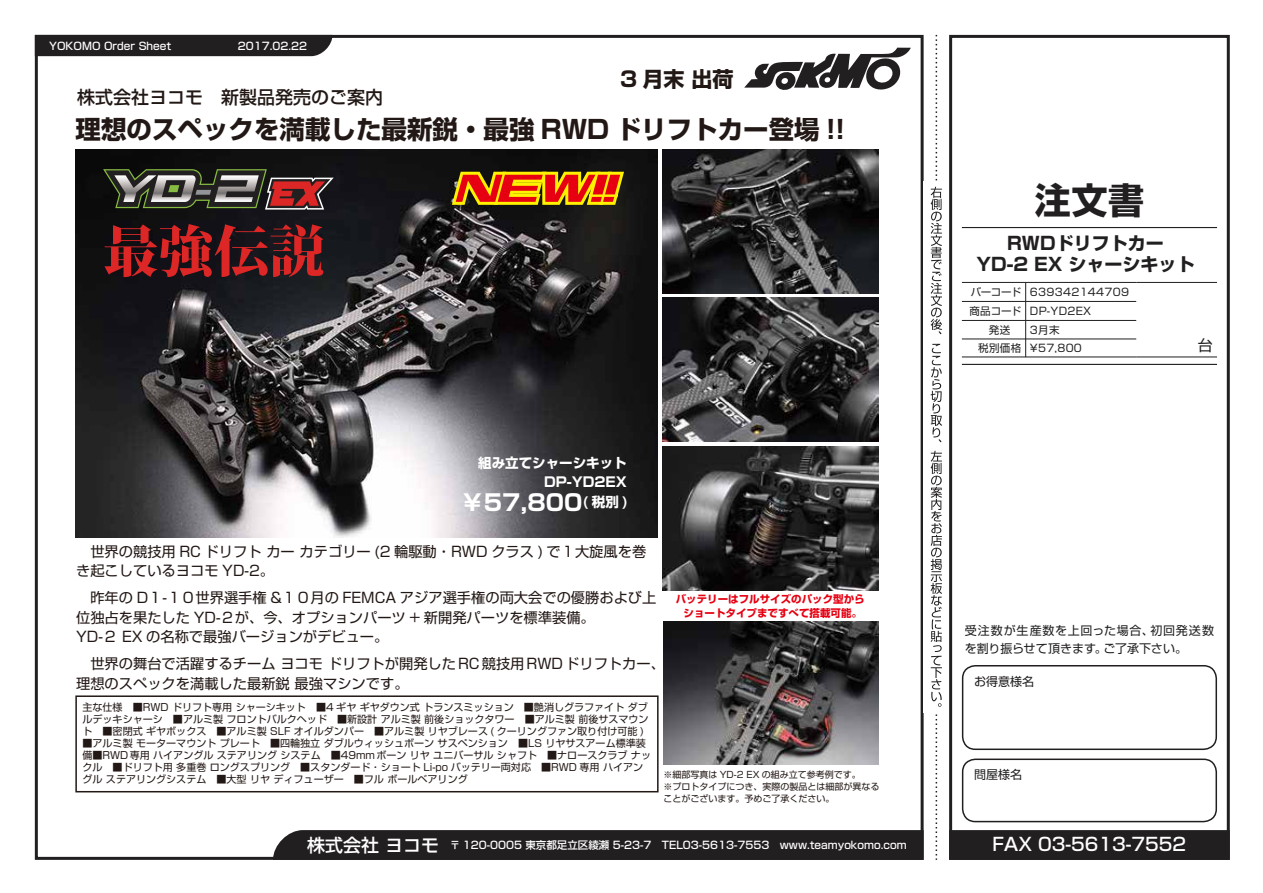
<style>
.page{position:relative;width:1263px;height:893px;background:#fff}
.page>*{position:absolute;margin:0;border:0;box-sizing:border-box;transform-origin:0 0}
.t1{font:800 55.35px "Koz Min Pr 6 N";color:#dd2726}
.t2{font:700 36px "Shin Go Pro";color:#221f20}
.t3{font:700 25.5px "Shin Go Pro";color:#221815}
.t4{font:700 22.5px "Shin Go Pro";color:#fff}
.t5{font:700 21px "Shin Go Pro";color:#221815}
.t6{font:700 18px/21.6px "Shin Go Pro";color:#221f20;text-align:center}
.t7{font:500 18px "Shin Go Pro";color:#221815}
.t8{font:500 18px "Shin Go Pro";color:#fff}
.t9{font:15px "Shin Go Pro";color:#221f20}
.t10{font:14.25px/19.5px "Shin Go Pro";color:#221815}
.t11{font:700 13.5px/19.4px "Shin Go Pro";color:#fff;text-align:right}
.t12{font:12px/18px "Shin Go Pro";letter-spacing:.005em;color:#221f20}
.t13{font:500 10.5px "Shin Go Pro";color:#fff}
.t14{font:10.5px/19px "Shin Go Pro";letter-spacing:.025em;color:#221f20}
.t15{font:700 10.5px/13.5px "Shin Go Pro";color:#e60012;text-align:center}
.t16{font:10.05px/12px "Shin Go Pro";color:#221815;text-align:justify}
.t17{font:9px/12px "Shin Go Pro";color:#221815}
.s1{font-size:18px}
</style>
<div class="page">
<img style="left:76px;top:150px;width:582px;height:388px">
<svg style="left:744px;top:48px;width:167px;height:42px"></svg>
<div style="left:35px;top:35px;width:297px;height:21px;background:#221f20"></div>
<div style="left:273px;top:830px;width:651px;height:30px;background:#221f20"></div>
<hr style="left:962px;top:227px;width:174px;height:1px;background:#221f20">
<hr style="left:1136px;top:227px;width:81px;height:1px;background:#221f20">
<hr style="left:1136px;top:357px;width:81px;height:1px;background:#221f20">
<hr style="left:962px;top:339px;width:174px;height:1px;background:#221f20">
<hr style="left:962px;top:320px;width:174px;height:1px;background:#221f20">
<hr style="left:962px;top:301px;width:174px;height:1px;background:#221f20">
<hr style="left:1136px;top:282px;width:81px;height:1px;background:#221f20">
<hr style="left:962px;top:282px;width:174px;height:1px;background:#221f20">
<div style="left:949px;top:35px;width:281px;height:825px;border:3px solid #221f20"></div>
<div style="left:950px;top:831px;width:279px;height:28px;background:#221f20"></div>
<hr style="left:962px;top:357px;width:174px;height:1px;background:#221f20">
<svg style="left:1025px;top:283px;width:1px;height:74px"></svg>
<div style="left:949px;top:830px;width:281px;height:30px;border:2px solid #221f20"></div>
<div style="left:962px;top:665px;width:255px;height:85px;border:2px solid #221f20;border-radius:13px"></div>
<div style="left:962px;top:758px;width:255px;height:64px;border:2px solid #221f20;border-radius:13px"></div>
<svg style="left:931px;top:35px;width:11px;height:825px"></svg>
<hr style="left:962px;top:364px;width:174px;height:1px;background:#221f20">
<hr style="left:1136px;top:364px;width:81px;height:1px;background:#221f20">
<svg style="left:448px;top:159px;width:180px;height:59px"></svg>
<div style="left:75px;top:695px;width:583px;height:97px;border:2px solid #221815"></div>
<svg style="left:103px;top:169px;width:232px;height:42px"></svg>
<img style="left:662px;top:150px;width:216px;height:144px">
<img style="left:662px;top:298px;width:216px;height:144px">
<img style="left:662px;top:446px;width:216px;height:144px">
<img style="left:663px;top:621px;width:215px;height:144px">
<p class="t13" style="left:49px;top:37px;width:124px">YOKOMO Order Sheet</p>
<p class="t13" style="left:238px;top:37px;width:71px">2017.02.22</p>
<h3 class="t5" style="left:620px;top:63px;width:115px">3 月末 出荷</h3>
<h3 class="t3" style="left:75px;top:109px;width:771px">理想のスペックを満載した最新鋭・最強 RWD ドリフトカー登場 !!</h3>
<h3 class="t7" style="left:77px;top:82px;width:307px">株式会社ヨコモ　新製品発売のご案内</h3>
<h1 class="t1" style="left:103px;top:220px;width:223px">最強伝説</h1>
<h3 class="t11" style="left:478px;top:451px;width:150px">組み立てシャーシキット<br>DP-YD2EX</h3>
<h3 class="t4" style="left:461px;top:484px;width:169px">￥57,800<sup>(</sup> <sup>税別</sup> <sup>)</sup></h3>
<h3 class="t10" style="left:76px;top:540px;width:572px">　世界の競技用 RC ドリフト カー カテゴリー (2 輪駆動・RWD クラス ) で１大旋風を巻き起こしているヨコモ YD-2。</h3>
<h3 class="t10" style="left:76px;top:586px;width:582px">　昨年の D１-１０世界選手権 &amp;１０月の FEMCA アジア選手権の両大会での優勝および上位独占を果たした YD-２が、今、オプションパーツ + 新開発パーツを標準装備。<br>YD-２ EX の名称で最強バージョンがデビュー。</h3>
<h3 class="t10" style="left:76px;top:652px;width:590px">　世界の舞台で活躍するチーム ヨコモ ドリフトが開発したRC競技用RWDドリフトカー、理想のスペックを満載した最新鋭 最強マシンです。</h3>
<p class="t16" style="left:82px;top:699px;width:568px">主な仕様　■RWD ドリフト専用 シャーシキット　■4 ギヤ ギヤダウン式 トランスミッション　■艶消しグラファイト ダブルデッキシャーシ　■アルミ製 フロントバルクヘッド　■新設計 アルミ製 前後ショックタワー　■アルミ製 前後サスマウント　■密閉式 ギヤボックス　■アルミ製 SLF オイルダンパー　■アルミ製 リヤブレース ( クーリングファン取り付け可能 )</p>
<p class="t16" style="left:82px;top:735px;width:570px;text-align:left">■アルミ製 モーターマウント プレート　■四輪独立 ダブルウィッシュボーン サスペンション　■LS リヤサスアーム標準装備■RWD専用 ハイアングル ステアリング システム　■49mmボーン リヤ ユニバーサル シャフト　■ナロースクラブ ナックル　■ドリフト用 多重巻 ロングスプリング　■スタンダード・ショート Li-po バッテリー両対応　■RWD 専用 ハイアングル ステアリングシステム　■大型 リヤ ディフューザー　■フル ボールベアリング</p>
<p class="t15" style="left:676px;top:591px;width:190px">バッテリーはフルサイズのパック型からショートタイプまですべて搭載可能。</p>
<p class="t17" style="left:663px;top:767px;width:218px">※細部写真は YD-2 EX の組み立て参考例です。<br>※プロトタイプにつき、実際の製品とは細部が異なることがございます。予めご了承ください。</p>
<p class="t13" style="left:307px;top:836px;width:601px"><span class="s1">株式会社 ヨコモ</span> 〒 120-0005 東京都足立区綾瀬 5-23-7　TEL03-5613-7553　www.teamyokomo.com</p>
<h2 class="t2" style="left:1035px;top:172px;width:111px">注文書</h2>
<h3 class="t6" style="left:976px;top:230px;width:220px">RWDドリフトカー<br>YD-2 EX シャーシキット</h3>
<p class="t14" style="left:971px;top:281px;width:160px">バーコード 639342144709</p>
<p class="t14" style="left:989px;top:300px;width:104px;text-indent:-19px">商品コード DP-YD2EX発送</p>
<p class="t14" style="left:978px;top:320px;width:105px;line-height:18px;text-indent:52px">3月末<br>税別価格 ¥57,800</p>
<h3 class="t9" style="left:1198px;top:332px;width:16px">台</h3>
<p class="t12" style="left:965px;top:620px;width:251px">受注数が生産数を上回った場合、初回発送数を割り振らせて頂きます。ご了承下さい。</p>
<p class="t12" style="left:974px;top:670px;width:61px">お得意様名</p>
<p class="t12" style="left:974px;top:764px;width:49px">問屋様名</p>
<h3 class="t8" style="left:993px;top:830px;width:195px">FAX 03-5613-7552</h3>
</div>
